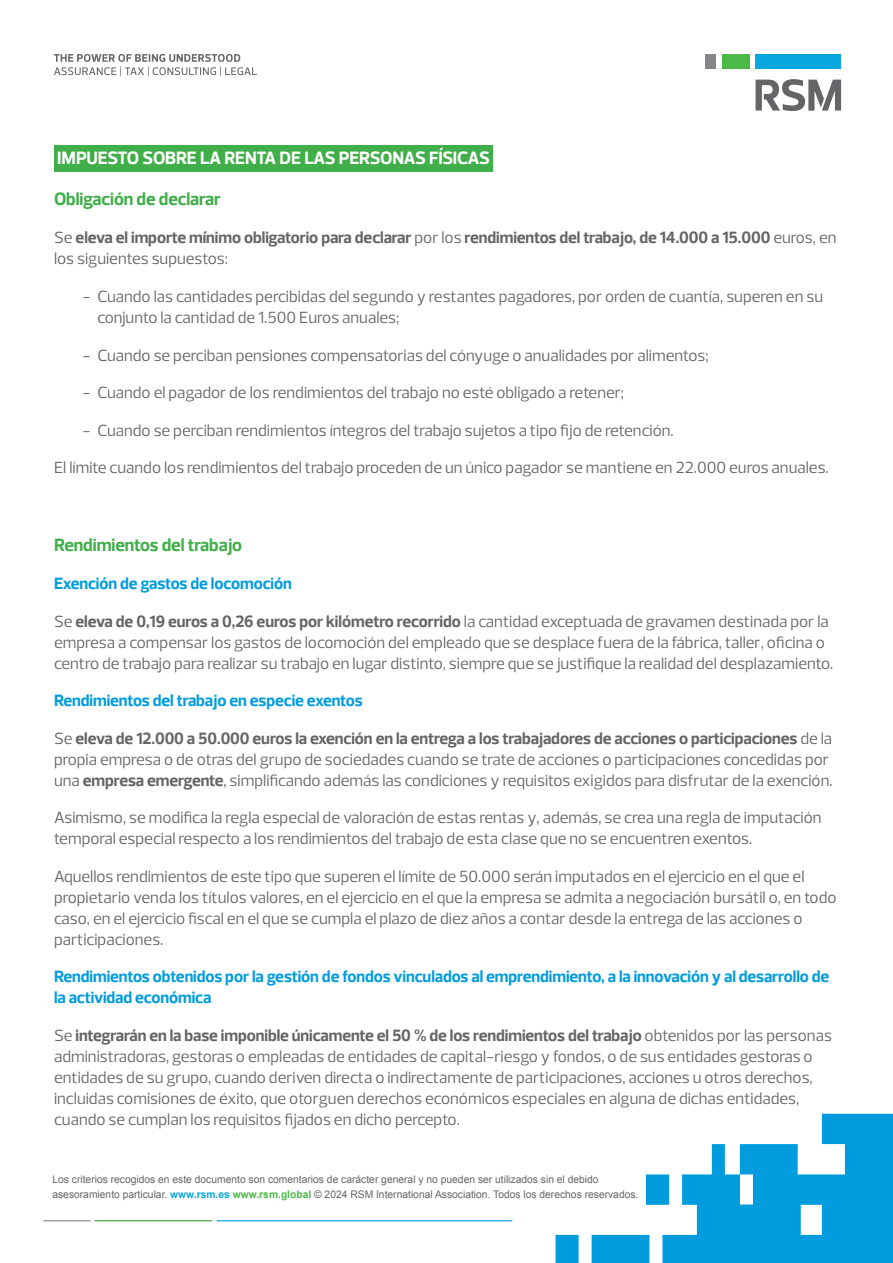
<style>
.page{position:relative;width:893px;height:1263px;background:#fff}
.page>*{position:absolute;margin:0;border:0;box-sizing:border-box;transform-origin:0 0}
.Subhead{font:700 18px "Prelo";letter-spacing:-.005em;color:#40ae49}
.Subhead-2{font:700 18px "Prelo";letter-spacing:-.02em;color:#fff}
.Body{font:16.5px/21px "Prelo";color:#656568}
.Body-2{font:700 16.5px/21px "Prelo";letter-spacing:-.005em;color:#009cde}
.Body-3{font:700 16.5px/21px "Prelo";letter-spacing:-.005em;color:#656568}
.Body-4{font:10.5px/15px "Arial";color:#656568}
.s1{font-weight:400}
.s2{font-weight:700}
.s3{font-weight:700;color:#08a7e0}
.s4{font-weight:700;color:#4cb848}
</style>
<div class="page">
<hr style="left:95px;top:1220px;width:117px;height:1px;background:#3f9c35">
<hr style="left:217px;top:1220px;width:295px;height:1px;background:#009cde">
<hr style="left:43px;top:1220px;width:48px;height:1px;background:#848689">
<div style="left:755px;top:54px;width:86px;height:14px;background:#08a7e0"></div>
<div style="left:705px;top:54px;width:11px;height:14px;background:#848689"></div>
<div style="left:722px;top:54px;width:27px;height:14px;background:#4cb848"></div>
<svg style="left:755px;top:79px;width:86px;height:32px"></svg>
<svg style="left:54px;top:54px;width:203px;height:22px"></svg>
<svg style="left:555px;top:1114px;width:338px;height:149px;fill:#009cde"></svg>
<div style="left:54px;top:145px;width:439px;height:27px;background:#40ae49"></div>
<p class="Subhead-2" style="left:57px;top:148px;width:434px">IMPUESTO SOBRE LA RENTA DE LAS PERSONAS FÍSICAS</p>
<p class="Subhead" style="left:54px;top:189px;width:168px">Obligación de declarar</p>
<p class="Body-3" style="left:54px;top:227px;width:784px"><span class="s1">Se</span> eleva el importe mínimo obligatorio para declarar <span class="s1">por los</span> rendimientos del trabajo, de 14.000 a 15.000 <span class="s1">euros, en los siguientes supuestos:</span></p>
<p class="Body" style="left:98px;top:286px;width:727px;text-indent:-15px">- Cuando las cantidades percibidas del segundo y restantes pagadores, por orden de cuantía, superen en su conjunto la cantidad de 1.500 Euros anuales;</p>
<p class="Body" style="left:82px;top:345px;width:628px">- Cuando se perciban pensiones compensatorias del cónyuge o anualidades por alimentos;</p>
<p class="Body" style="left:82px;top:382px;width:543px">- Cuando el pagador de los rendimientos del trabajo no esté obligado a retener;</p>
<p class="Body" style="left:82px;top:420px;width:593px">- Cuando se perciban rendimientos íntegros del trabajo sujetos a tipo fijo de retención.</p>
<p class="Body" style="left:54px;top:457px;width:776px">El límite cuando los rendimientos del trabajo proceden de un único pagador se mantiene en 22.000 euros anuales.</p>
<p class="Subhead" style="left:54px;top:535px;width:190px">Rendimientos del trabajo</p>
<p class="Body-2" style="left:54px;top:573px;width:239px">Exención de gastos de locomoción</p>
<p class="Body" style="left:54px;top:611px;width:781px">Se <span class="s2">eleva de 0,19 euros a 0,26 euros por kilómetro recorrido</span> la cantidad exceptuada de gravamen destinada por la empresa a compensar los gastos de locomoción del empleado que se desplace fuera de la fábrica, taller, oficina o centro de trabajo para realizar su trabajo en lugar distinto, siempre que se justifique la realidad del desplazamiento.</p>
<p class="Body-2" style="left:54px;top:690px;width:310px">Rendimientos del trabajo en especie exentos</p>
<p class="Body" style="left:54px;top:728px;width:780px">Se <span class="s2">eleva de 12.000 a 50.000 euros la exención en la entrega a los trabajadores de acciones o participaciones</span> de la propia empresa o de otras del grupo de sociedades cuando se trate de acciones o participaciones concedidas por una <span class="s2">empresa emergente</span>, simplificando además las condiciones y requisitos exigidos para disfrutar de la exención.</p>
<p class="Body" style="left:54px;top:807px;width:769px">Asimismo, se modifica la regla especial de valoración de estas rentas y, además, se crea una regla de imputación temporal especial respecto a los rendimientos del trabajo de esta clase que no se encuentren exentos.</p>
<p class="Body" style="left:54px;top:866px;width:784px">Aquellos rendimientos de este tipo que superen el límite de 50.000 serán imputados en el ejercicio en el que el propietario venda los títulos valores, en el ejercicio en el que la empresa se admita a negociación bursátil o, en todo caso, en el ejercicio fiscal en el que se cumpla el plazo de diez años a contar desde la entrega de las acciones o participaciones.</p>
<p class="Body-2" style="left:54px;top:966px;width:777px">Rendimientos obtenidos por la gestión de fondos vinculados al emprendimiento, a la innovación y al desarrollo de la actividad económica</p>
<p class="Body" style="left:54px;top:1025px;width:779px">Se <span class="s2">integrarán en la base imponible únicamente el 50 % de los rendimientos del trabajo</span> obtenidos por las personas administradoras, gestoras o empleadas de entidades de capital-riesgo y fondos, o de sus entidades gestoras o entidades de su grupo, cuando deriven directa o indirectamente de participaciones, acciones u otros derechos, incluidas comisiones de éxito, que otorguen derechos económicos especiales en alguna de dichas entidades, cuando se cumplan los requisitos fijados en dicho percepto.</p>
<p class="Body-4" style="left:52px;top:1172px;width:587px">Los criterios recogidos en este documento son comentarios de carácter general y no pueden ser utilizados sin el debido asesoramiento particular. <span class="s3">www.rsm.es</span> <span class="s4">www.rsm.global</span> © 2024 RSM International Association. Todos los derechos reservados.</p>
</div>
